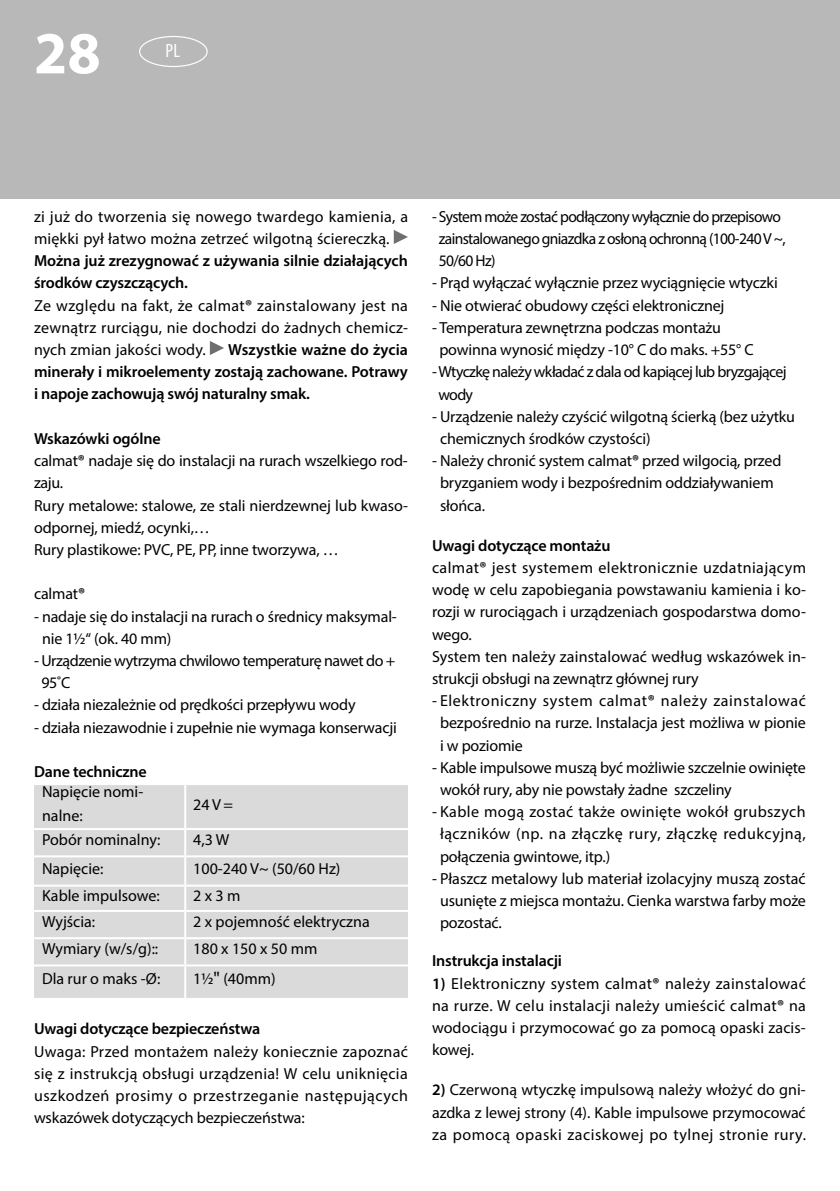
<style>
.page{position:relative;width:840px;height:1191px;background:#fff}
.page>*{position:absolute;margin:0;border:0;box-sizing:border-box;transform-origin:0 0}
.t1{font:700 60px "Myriad Pro";color:#fff}
.t2{font:condensed 19.4px "Myriad Pro";color:#fff}
.t3{font:16px/22.2px "Myriad Pro";letter-spacing:-.01em;color:#000}
.t4{font:16px/22.2px "Myriad Pro";letter-spacing:.015em;color:#000}
.t5{font:600 16px/22.2px "Myriad Pro";letter-spacing:-.01em;color:#000;text-align:justify}
.t6{font:16px/22.2px "Myriad Pro";letter-spacing:-.04em;color:#000}
.t7{font:16px/22.2px "Myriad Pro";letter-spacing:.01em;color:#000}
.t8{font:16px/22.2px "Myriad Pro";letter-spacing:-.03em;color:#000}
.s1{font-weight:600}
.s2{font-family:"Tahoma"}
</style>
<div class="page">
<div style="left:0;top:0;width:839px;height:198px;background:#b9b8b8"></div>
<div style="left:139px;top:36px;width:68px;height:31px;border:1px solid #fff;border-radius:50%"></div>
<svg style="left:393px;top:230px;width:15px;height:14px"></svg>
<svg style="left:210px;top:341px;width:14px;height:14px"></svg>
<div style="left:34px;top:785px;width:374px;height:213px;background:#dadada"></div>
<hr style="left:184px;top:785px;width:2px;height:43px;background:#fff">
<hr style="left:34px;top:828px;width:151px;height:2px;background:#fff">
<hr style="left:185px;top:828px;width:223px;height:2px;background:#fff">
<hr style="left:184px;top:830px;width:2px;height:25px;background:#fff">
<hr style="left:34px;top:855px;width:151px;height:2px;background:#fff">
<hr style="left:185px;top:855px;width:223px;height:2px;background:#fff">
<hr style="left:184px;top:857px;width:2px;height:27px;background:#fff">
<hr style="left:34px;top:884px;width:151px;height:2px;background:#fff">
<hr style="left:185px;top:884px;width:223px;height:2px;background:#fff">
<hr style="left:184px;top:886px;width:2px;height:24px;background:#fff">
<hr style="left:34px;top:910px;width:151px;height:2px;background:#fff">
<hr style="left:185px;top:910px;width:223px;height:2px;background:#fff">
<hr style="left:184px;top:912px;width:2px;height:25px;background:#fff">
<hr style="left:34px;top:937px;width:151px;height:2px;background:#fff">
<hr style="left:185px;top:937px;width:223px;height:2px;background:#fff">
<hr style="left:184px;top:939px;width:2px;height:25px;background:#fff">
<hr style="left:34px;top:964px;width:151px;height:2px;background:#fff">
<hr style="left:185px;top:964px;width:223px;height:2px;background:#fff">
<hr style="left:184px;top:966px;width:2px;height:32px;background:#fff">
<h1 class="t1" style="left:34px;top:14px;width:68px">28</h1>
<p class="t2" style="left:165px;top:39px;width:16px">PL</p>
<p class="t7" style="left:34px;top:205px;width:375px">zi już do tworzenia się nowego twardego kamienia, a miękki pył łatwo można zetrzeć wilgotną ściereczką.</p>
<p class="t4" style="left:34px;top:249px;width:375px"><span class="s1">Można już zrezygnować z używania silnie działających środków czyszczących.<br></span>Ze względu na fakt, że calmat<span class="s1">®</span> zainstalowany jest na zewnątrz rurciągu, nie dochodzi do żadnych chemicz&shy;nych zmian jakości wody.</p>
<p class="t5" style="left:34px;top:338px;width:375px;text-indent:194px">Wszystkie ważne do życia minerały i mikroelementy zostają zachowane. Potrawy i napoje zachowują swój naturalny smak.</p>
<p class="t3" style="left:34px;top:427px;width:375px"><span class="s1">Wskazówki ogólne<br></span>calmat<span class="s1">®</span> nadaje się do instalacji na rurach wszelkiego rod&shy;zaju.<br>Rury metalowe: stalowe, ze stali nierdzewnej lub kwaso&shy;odpornej, miedź, ocynki,…<br>Rury plastikowe: PVC, PE, PP, inne tworzywa, …</p>
<p class="t3" style="left:34px;top:582px;width:53px">calmat<span class="s1">®</span></p>
<p class="t3" style="left:42px;top:605px;width:356px;text-indent:-8px">- nadaje się do instalacji na rurach o średnicy maksymal&shy;nie 1½“ (ok. 40 mm)</p>
<p class="t8" style="left:41px;top:649px;width:355px;text-indent:-7px">- Urządzenie wytrzyma chwilowo temperaturę nawet do +<br>95˚C</p>
<p class="t3" style="left:34px;top:693px;width:323px">- działa niezależnie od prędkości przepływu wody</p>
<p class="t3" style="left:34px;top:716px;width:364px">- działa niezawodnie i zupełnie nie wymaga konserwacji</p>
<p class="t5" style="left:34px;top:760px;width:114px">Dane techniczne</p>
<p class="t3" style="left:42px;top:779px;width:103px;line-height:24px">Napięcie nomi&shy;nalne:</p>
<p class="t3" style="left:193px;top:793px;width:41px">24V=</p>
<p class="t3" style="left:42px;top:828px;width:120px">Pobór nominalny:</p>
<p class="t3" style="left:193px;top:828px;width:38px">4,3 W</p>
<p class="t3" style="left:42px;top:856px;width:63px">Napięcie:</p>
<p class="t3" style="left:193px;top:856px;width:149px">100-240 V~ (50/60 Hz)</p>
<p class="t3" style="left:42px;top:884px;width:119px">Kable impulsowe:</p>
<p class="t3" style="left:193px;top:884px;width:49px">2 x 3 m</p>
<p class="t3" style="left:42px;top:910px;width:55px">Wyjścia:</p>
<p class="t3" style="left:193px;top:910px;width:178px">2 x pojemność elektryczna</p>
<p class="t3" style="left:42px;top:937px;width:118px">Wymiary (w/s/g)::</p>
<p class="t3" style="left:193px;top:937px;width:126px">180 x 150 x 50 mm</p>
<p class="t3" style="left:42px;top:967px;width:120px">Dla rur o maks -Ø:</p>
<p class="t3" style="left:193px;top:967px;width:84px">1½<span class="s2">"</span> (40mm)</p>
<p class="t5" style="left:34px;top:1017px;width:228px">Uwagi dotyczące bezpieczeństwa</p>
<p class="t3" style="left:34px;top:1039px;width:375px;text-align:justify">Uwaga: Przed montażem należy koniecznie zapoznać się z instrukcją obsługi urządzenia! W celu uniknięcia uszkodzeń prosimy o przestrzeganie następujących wskazówek dotyczących bezpieczeństwa:</p>
<p class="t6" style="left:438px;top:205px;width:348px;text-indent:-7px">- System może zostać podłączony wyłącznie do przepisowo zainstalowanego gniazdka z osłoną ochronną (100-240 V ~,<br>50/60 Hz)</p>
<p class="t3" style="left:432px;top:272px;width:347px">- Prąd wyłączać wyłącznie przez wyciągnięcie wtyczki</p>
<p class="t3" style="left:432px;top:294px;width:294px">- Nie otwierać obudowy części elektronicznej</p>
<p class="t3" style="left:439px;top:316px;width:316px;text-indent:-7px">- Temperatura zewnętrzna podczas montażu powinna wynosić między -10° C do maks. +55° C</p>
<p class="t6" style="left:438px;top:360px;width:349px;text-indent:-6px">- Wtyczkę należy wkładać z dala od kapiącej lub bryzgającej wody</p>
<p class="t3" style="left:440px;top:405px;width:356px;text-indent:-8px">- Urządzenie należy czyścić wilgotną ścierką (bez użytku chemicznych środków czystości)</p>
<p class="t3" style="left:440px;top:449px;width:342px;text-indent:-8px">- Należy chronić system calmat<span class="s1">®</span> przed wilgocią, przed bryzganiem wody i bezpośrednim oddziaływaniem słońca.</p>
<p class="t3" style="left:432px;top:534px;width:375px"><span class="s1">Uwagi dotyczące montażu<br></span>calmat<span class="s1">®</span> jest systemem elektronicznie uzdatniającym wodę w celu zapobiegania powstawaniu kamienia i ko&shy;rozji w rurociągach i urządzeniach gospodarstwa domo&shy;wego.<br>System ten należy zainstalować według wskazówek in&shy;strukcji obsługi na zewnątrz głównej rury</p>
<p class="t3" style="left:440px;top:689px;width:367px;text-align:justify;text-indent:-8px">- Elektroniczny system calmat<span class="s1">®</span> należy zainstalować bezpośrednio na rurze. Instalacja jest możliwa w pionie i w poziomie</p>
<p class="t3" style="left:440px;top:756px;width:367px;text-indent:-8px">- Kable impulsowe muszą być możliwie szczelnie owinięte wokół rury, aby nie powstały żadne szczeliny</p>
<p class="t3" style="left:440px;top:800px;width:367px;text-align:justify;text-indent:-8px">- Kable mogą zostać także owinięte wokół grubszych łączników (np. na złączkę rury, złączkę redukcyjną, połączenia gwintowe, itp.)</p>
<p class="t3" style="left:440px;top:867px;width:367px;text-align:justify;text-indent:-8px">- Płaszcz metalowy lub materiał izolacyjny muszą zostać usunięte z miejsca montażu. Cienka warstwa farby może pozostać.</p>
<p class="t5" style="left:432px;top:949px;width:131px">Instrukcja instalacji</p>
<p class="t3" style="left:432px;top:971px;width:375px;text-align:justify"><span class="s1">1)</span> Elektroniczny system calmat<span class="s1">®</span> należy zainstalować na rurze. W celu instalacji należy umieścić calmat<span class="s1">®</span> na wodociągu i przymocować go za pomocą opaski zacis&shy;kowej.</p>
<p class="t3" style="left:432px;top:1078px;width:375px;text-align:justify"><span class="s1">2)</span> Czerwoną wtyczkę impulsową należy włożyć do gni&shy;azdka z lewej strony (4). Kable impulsowe przymocować za pomocą opaski zaciskowej po tylnej stronie rury.</p>
</div>
